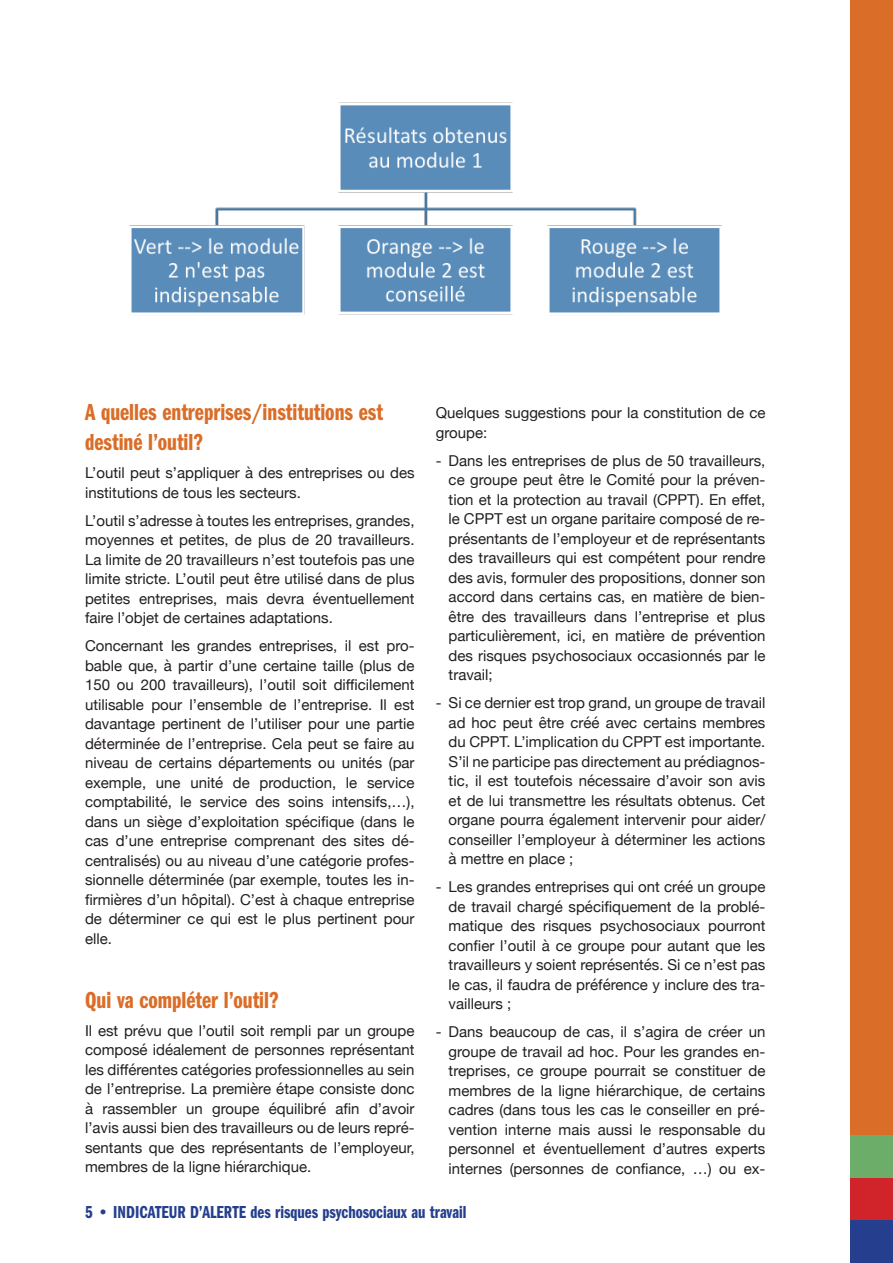
<style>
.page{position:relative;width:893px;height:1263px;background:#fff}
.page>*{position:absolute;margin:0;border:0;box-sizing:border-box;transform-origin:0 0}
.t1{font:24px/30px "Franklin Gothic URW Com Dem";color:#da6d27}
.t2{font:18px "Franklin Gothic URW Com Dem";color:#253f8e}
.t3{font:15px/19.5px "Helvetica Neue";color:#231f20;text-align:justify}
</style>
<div class="page">
<div style="left:850px;top:0;width:43px;height:1263px;background:#da6d27"></div>
<div style="left:850px;top:1135px;width:43px;height:43px;background:#6dad6a"></div>
<div style="left:850px;top:1178px;width:43px;height:42px;background:#d1232a"></div>
<div style="left:850px;top:1220px;width:43px;height:43px;background:#253f8e"></div>
<img style="left:129px;top:102px;width:593px;height:213px">
<h1 class="t1" style="left:85px;top:397px;width:299px">A quelles entreprises/institutions est destiné l’outil?</h1>
<p class="t3" style="left:85px;top:464px;width:331px">L’outil peut s’appliquer à des entreprises ou des institutions de tous les secteurs.</p>
<p class="t3" style="left:85px;top:511px;width:331px">L’outil s’adresse à toutes les entreprises, grandes, moyennes et petites, de plus de 20 travailleurs.<br>La limite de 20 travailleurs n’est toutefois pas une limite stricte. L’outil peut être utilisé dans de plus petites entreprises, mais devra éventuellement faire l’objet de certaines adaptations.</p>
<p class="t3" style="left:85px;top:637px;width:331px">Concernant les grandes entreprises, il est pro&shy;bable que, à partir d’une certaine taille (plus de 150 ou 200 travailleurs), l’outil soit difficilement utilisable pour l’ensemble de l’entreprise. Il est davantage pertinent de l’utiliser pour une partie déterminée de l’entreprise. Cela peut se faire au niveau de certains départements ou unités (par exemple, une unité de production, le service comptabilité, le service des soins intensifs,…), dans un siège d’exploitation spécifique (dans le cas d’une entreprise comprenant des sites dé&shy;centralisés) ou au niveau d’une catégorie profes&shy;sionnelle déterminée (par exemple, toutes les in&shy;firmières d’un hôpital). C’est à chaque entreprise de déterminer ce qui est le plus pertinent pour elle.</p>
<h1 class="t1" style="left:85px;top:985px;width:195px">Qui va compléter l’outil?</h1>
<p class="t3" style="left:85px;top:1021px;width:331px">Il est prévu que l’outil soit rempli par un groupe composé idéalement de personnes représentant les différentes catégories professionnelles au sein de l’entreprise. La première étape consiste donc à rassembler un groupe équilibré afin d’avoir l’avis aussi bien des travailleurs ou de leurs repré&shy;sentants que des représentants de l’employeur, membres de la ligne hiérarchique.</p>
<p class="t3" style="left:436px;top:404px;width:331px">Quelques suggestions pour la constitution de ce groupe:</p>
<p class="t3" style="left:449px;top:451px;width:318px;text-indent:-13px">- Dans les entreprises de plus de 50 travailleurs, ce groupe peut être le Comité pour la préven&shy;tion et la protection au travail (CPPT). En effet, le CPPT est un organe paritaire composé de re&shy;présentants de l’employeur et de représentants des travailleurs qui est compétent pour rendre des avis, formuler des propositions, donner son accord dans certains cas, en matière de bien&shy;être des travailleurs dans l’entreprise et plus particulièrement, ici, en matière de prévention des risques psychosociaux occasionnés par le travail;</p>
<p class="t3" style="left:449px;top:694px;width:318px;text-indent:-13px">- Si ce dernier est trop grand, un groupe de travail ad hoc peut être créé avec certains membres du CPPT. L’implication du CPPT est importante.<br>S’il ne participe pas directement au prédiagnos&shy;tic, il est toutefois nécessaire d’avoir son avis et de lui transmettre les résultats obtenus. Cet organe pourra également intervenir pour aider/ conseiller l’employeur à déterminer les actions à mettre en place ;</p>
<p class="t3" style="left:449px;top:878px;width:318px;text-indent:-13px">- Les grandes entreprises qui ont créé un groupe de travail chargé spécifiquement de la problé&shy;matique des risques psychosociaux pourront confier l’outil à ce groupe pour autant que les travailleurs y soient représentés. Si ce n’est pas le cas, il faudra de préférence y inclure des tra&shy;vailleurs ;</p>
<p class="t3" style="left:449px;top:1023px;width:318px;text-indent:-13px">- Dans beaucoup de cas, il s’agira de créer un groupe de travail ad hoc. Pour les grandes en&shy;treprises, ce groupe pourrait se constituer de membres de la ligne hiérarchique, de certains cadres (dans tous les cas le conseiller en pré&shy;vention interne mais aussi le responsable du personnel et éventuellement d’autres experts internes (personnes de confiance, …) ou ex-</p>
<p class="t2" style="left:85px;top:1202px;width:383px">5 • INDICATEUR D’ALERTE des risques psychosociaux au travail</p>
</div>
